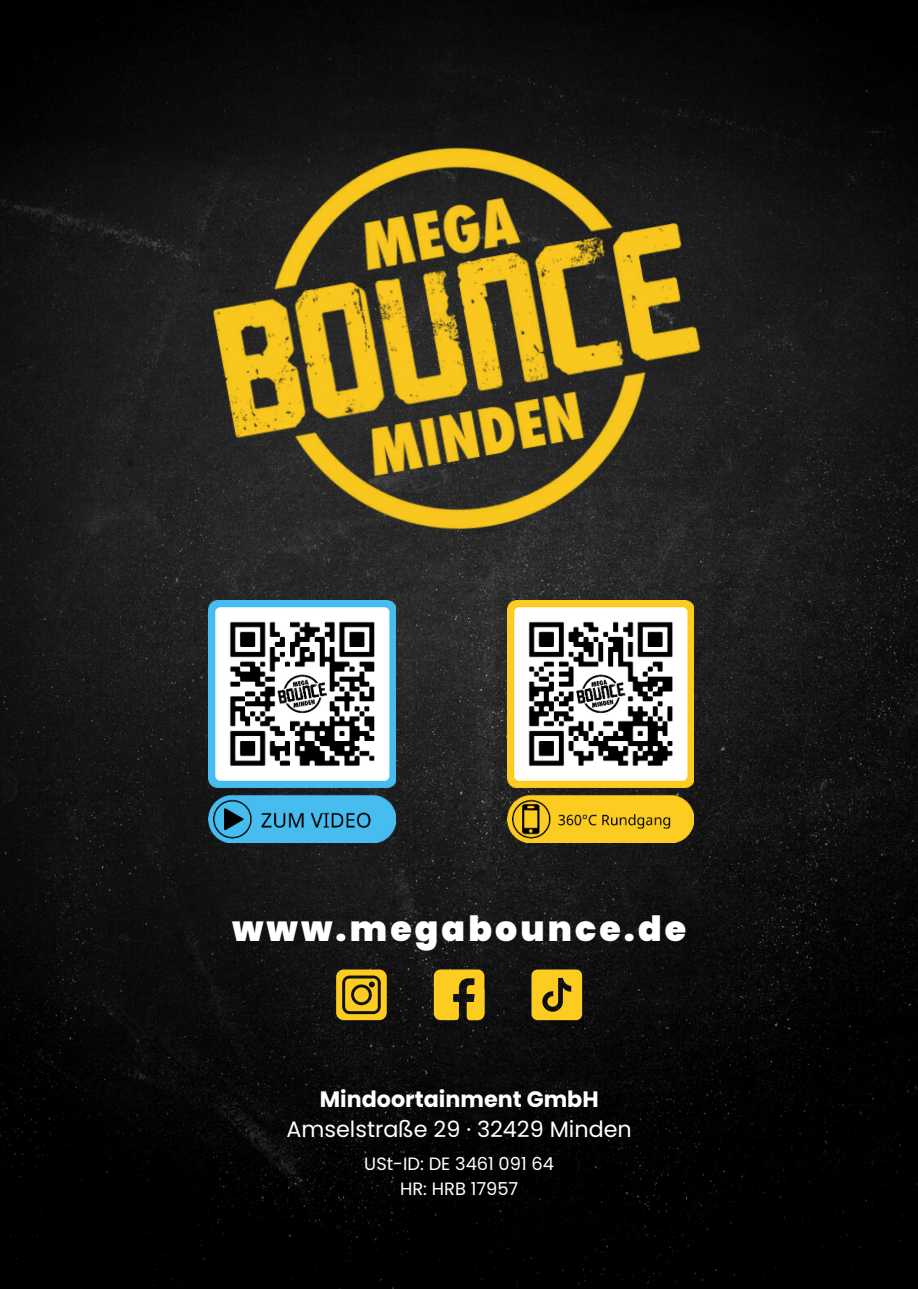
<style>
.page{position:relative;width:918px;height:1289px;background:#fff}
.page>*{position:absolute;margin:0;border:0;box-sizing:border-box;transform-origin:0 0}
.t1{font:900 34.8px "Poppins";letter-spacing:.09em;color:#fff}
.t2{font:22.35px "Poppins";color:#fff}
.t3{font:700 22.35px "Poppins";color:#fff}
.t4{font:17.85px/24.8px "Poppins";color:#fff;text-align:center}
</style>
<div class="page">
<img style="left:0;top:0;width:918px;height:1288px">
<img style="left:145px;top:92px;width:627px;height:494px">
<svg style="left:532px;top:969px;width:50px;height:50px;background:#d6ad1d"></svg>
<svg style="left:434px;top:969px;width:50px;height:50px;background:#cda61d"></svg>
<svg style="left:336px;top:969px;width:51px;height:50px;background:#bf9b1c"></svg>
<img style="left:209px;top:600px;width:187px;height:242px">
<img style="left:507px;top:600px;width:187px;height:242px">
<h1 class="t1" style="left:232px;top:908px;width:456px">www.megabounce.de</h1>
<p class="t3" style="left:320px;top:1085px;width:281px">Mindoortainment GmbH</p>
<p class="t2" style="left:287px;top:1115px;width:347px">Amselstraße 29 · 32429 Minden</p>
<p class="t4" style="left:364px;top:1151px;width:191px">USt-ID: DE 3461 091 64<br>HR: HRB 17957</p>
</div>
